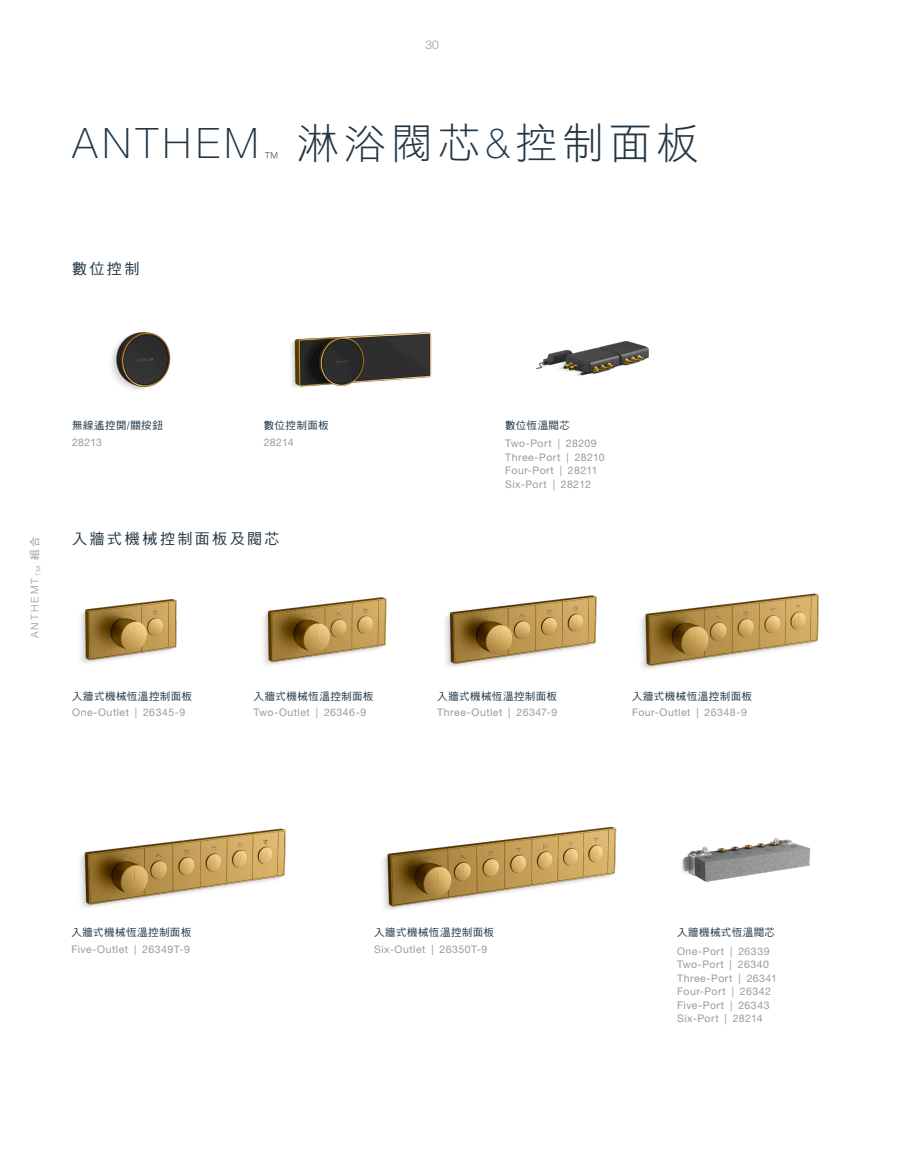
<style>
.page{position:relative;width:905px;height:1175px;background:#fff}
.page>*{position:absolute;margin:0;border:0;box-sizing:border-box;transform-origin:0 0}
.H1-86_69_51_46{font:42px "DF Hei Std W3";letter-spacing:.12em;color:#223645}
.H1-86_69_51_46-2{font:100 42px "Helvetica Neue LT Pro";letter-spacing:.12em;color:#223645}
.SKU_Chart__Category{font:15px "DF Hei Std W5";letter-spacing:.16em;color:#223645}
.H1-86_69_51_46-3{font:100 15px "Helvetica Neue LT Pro";color:#223645}
.t1{font:300 12px "Helvetica Neue LT Pro";color:#9a9a9b}
.Product_SKU{font:10.5px "Helvetica Neue LT Pro";letter-spacing:.045em;color:#9a9a9b}
.Product_Name{font:10.5px "DF Hei Std W5";letter-spacing:.035em;color:#223645}
.t2{font:300 10.5px "Helvetica Neue LT Pro";letter-spacing:.2em;color:#9a9a9b}
.s1{font-family:"Helvetica Neue LT Pro";font-weight:100}
.s2{font-family:"DF Hei Std W5";font-weight:400}
</style>
<div class="page">
<img style="left:111px;top:332px;width:321px;height:58px">
<img style="left:536px;top:341px;width:113px;height:35px">
<img style="left:80px;top:593px;width:739px;height:76px">
<img style="left:681px;top:837px;width:130px;height:45px">
<img style="left:80px;top:828px;width:206px;height:80px">
<img style="left:383px;top:826px;width:234px;height:84px">
<p class="t1" style="left:425px;top:37px;width:15px">30</p>
<p class="H1-86_69_51_46-2" style="left:72px;top:118px;width:188px">ANTHEM</p>
<p class="H1-86_69_51_46-3" style="left:264px;top:149px;width:16px">™</p>
<p class="H1-86_69_51_46" style="left:297px;top:120px;width:403px">淋浴閥芯<span class="s1">&amp;</span>控制面板</p>
<p class="SKU_Chart__Category" style="left:72px;top:260px;width:69px">數位控制</p>
<p class="Product_Name" style="left:72px;top:420px;width:92px">無線遙控開/關按鈕</p>
<p class="Product_SKU" style="left:72px;top:435px;width:32px">28213</p>
<p class="Product_Name" style="left:264px;top:420px;width:66px">數位控制面板</p>
<p class="Product_SKU" style="left:264px;top:435px;width:31px">28214</p>
<p class="t2" style="left:28px;top:638px;width:103px;rotate:-90deg">ANTHEMT <sub>TM</sub> <span class="s2">組合</span></p>
<p class="SKU_Chart__Category" style="left:72px;top:530px;width:209px">入牆式機械控制面板及閥芯</p>
<p class="Product_Name" style="left:72px;top:690px;width:121px">入牆式機械恆溫控制面板</p>
<p class="Product_SKU" style="left:72px;top:706px;width:115px">One-Outlet | 26345-9</p>
<p class="Product_Name" style="left:253px;top:690px;width:121px">入牆式機械恆溫控制面板</p>
<p class="Product_SKU" style="left:253px;top:706px;width:114px">Two-Outlet | 26346-9</p>
<p class="Product_Name" style="left:505px;top:420px;width:66px">數位恆溫閥芯</p>
<p class="Product_SKU" style="left:505px;top:437px;width:93px">Two-Port | 28209</p>
<p class="Product_SKU" style="left:505px;top:450px;width:101px">Three-Port | 28210</p>
<p class="Product_SKU" style="left:505px;top:464px;width:94px">Four-Port | 28211</p>
<p class="Product_SKU" style="left:505px;top:477px;width:87px">Six-Port | 28212</p>
<p class="Product_Name" style="left:437px;top:690px;width:121px">入牆式機械恆溫控制面板</p>
<p class="Product_SKU" style="left:437px;top:706px;width:122px">Three-Outlet | 26347-9</p>
<p class="Product_Name" style="left:632px;top:690px;width:121px">入牆式機械恆溫控制面板</p>
<p class="Product_SKU" style="left:632px;top:706px;width:116px">Four-Outlet | 26348-9</p>
<p class="Product_Name" style="left:71px;top:927px;width:121px">入牆式機械恆溫控制面板</p>
<p class="Product_SKU" style="left:71px;top:942px;width:120px">Five-Outlet | 26349T-9</p>
<p class="Product_Name" style="left:374px;top:927px;width:121px">入牆式機械恆溫控制面板</p>
<p class="Product_SKU" style="left:374px;top:942px;width:115px">Six-Outlet | 26350T-9</p>
<p class="Product_Name" style="left:677px;top:927px;width:99px">入牆機械式恆溫閥芯</p>
<p class="Product_SKU" style="left:677px;top:944px;width:94px">One-Port | 26339</p>
<p class="Product_SKU" style="left:677px;top:957px;width:93px">Two-Port | 26340</p>
<p class="Product_SKU" style="left:677px;top:971px;width:101px">Three-Port | 26341</p>
<p class="Product_SKU" style="left:677px;top:984px;width:95px">Four-Port | 26342</p>
<p class="Product_SKU" style="left:677px;top:998px;width:94px">Five-Port | 26343</p>
<p class="Product_SKU" style="left:677px;top:1011px;width:87px">Six-Port | 28214</p>
</div>
